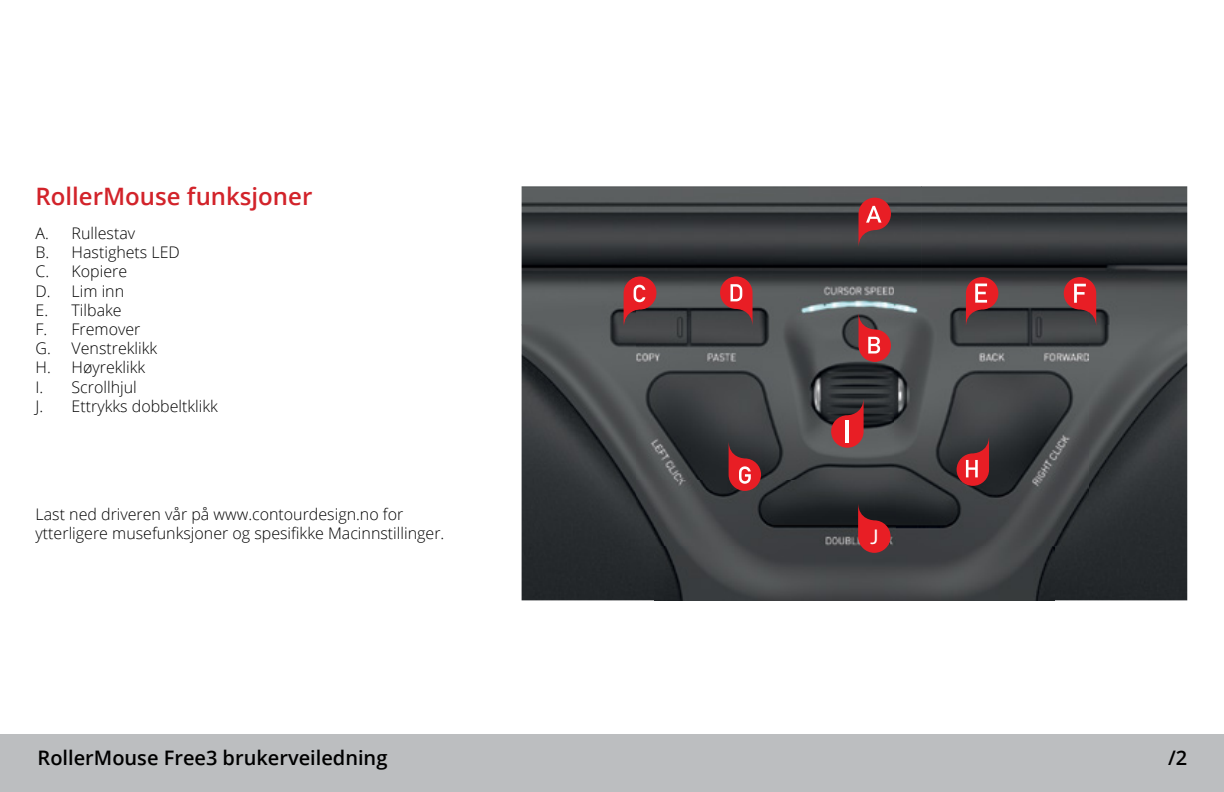
<style>
.page{position:relative;width:1224px;height:792px;background:#fff}
.page>*{position:absolute;margin:0;border:0;box-sizing:border-box;transform-origin:0 0}
.t1{font:600 24px "Open Sans";color:#d2232a}
.t2{font:21.4px "Myriad Pro";color:#fff}
.t3{font:600 20px "Open Sans";color:#000}
.t4{font:300 16px/19.2px "Open Sans";color:#000}
</style>
<div class="page">
<div style="left:0;top:734px;width:1224px;height:58px;background:#bcbec0"></div>
<img style="left:522px;top:186px;width:665px;height:139px">
<img style="left:522px;top:325px;width:132px;height:275px">
<img style="left:1055px;top:325px;width:132px;height:275px">
<img style="left:654px;top:546px;width:401px;height:54px">
<img style="left:636px;top:286px;width:452px;height:260px">
<svg style="left:729px;top:441px;width:32px;height:50px;background:#9c353a"></svg>
<svg style="left:831px;top:397px;width:33px;height:51px;background:#962d32"></svg>
<hr style="left:846px;top:420px;width:3px;height:22px;background:#fff">
<svg style="left:957px;top:435px;width:32px;height:51px;background:#9c373c"></svg>
<svg style="left:1064px;top:277px;width:32px;height:50px;background:#a2393e"></svg>
<svg style="left:966px;top:277px;width:32px;height:50px;background:#a23d41"></svg>
<svg style="left:858px;top:502px;width:33px;height:51px;background:#912126"></svg>
<svg style="left:720px;top:276px;width:33px;height:51px;background:#9f3c40"></svg>
<svg style="left:624px;top:276px;width:32px;height:51px;background:#a3383d"></svg>
<svg style="left:859px;top:312px;width:32px;height:50px;background:#ab474b"></svg>
<svg style="left:859px;top:198px;width:32px;height:50px;background:#a43c41"></svg>
<h1 class="t1" style="left:36px;top:180px;width:278px">RollerMouse funksjoner</h1>
<p class="t4" style="left:36px;top:223px;width:184px">A. Rullestav<br>B. Hastighets LED<br>C. Kopiere<br>D. Lim inn<br>E. Tilbake<br>F. Fremover<br>G. Venstreklikk<br>H. Høyreklikk<br>I. Scrollhjul<br>J. Ettrykks dobbeltklikk</p>
<p class="t4" style="left:36px;top:504px;width:410px">Last ned driveren vår på www.contourdesign.no for ytterligere musefunksjoner og spesifikke Macinnstillinger.</p>
<p class="t3" style="left:38px;top:744px;width:351px">RollerMouse Free3 brukerveiledning</p>
<h2 class="t2" style="left:870px;top:524px;width:9px">J</h2>
<p class="t3" style="left:1168px;top:744px;width:21px">/2</p>
</div>
